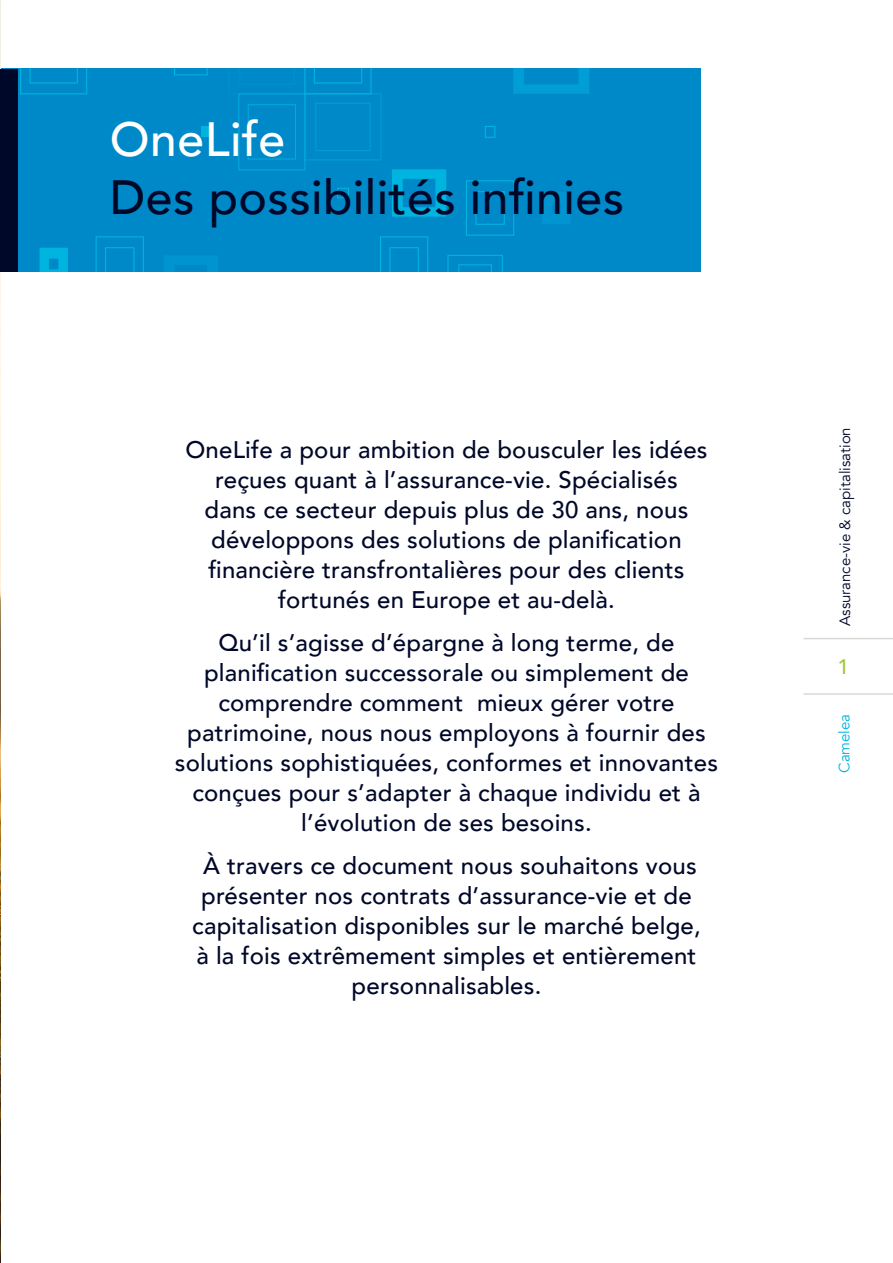
<style>
.page{position:relative;width:893px;height:1263px;background:#fff}
.page>*{position:absolute;margin:0;border:0;box-sizing:border-box;transform-origin:0 0}
.t1{font:500 48px/57.6px "Avenir";letter-spacing:.01em;color:#000829}
.Large_Body{font:500 24px/30px "Avenir";letter-spacing:.01em;color:#000829;text-align:center}
.t2{font:500 21px "Avenir";color:#9ecb3a}
.t3{font:15px "Avenir";color:#000829}
.t4{font:15px "Avenir";color:#00b4e0}
.s1{color:#fff}
</style>
<div class="page">
<hr style="left:804px;top:638px;width:89px;height:1px;background:#d8d9d7">
<hr style="left:804px;top:693px;width:89px;height:2px;background:#d8d9d7">
<div style="left:1px;top:69px;width:700px;height:203px;background:#0089c9"></div>
<svg style="left:174px;top:69px;width:34px;height:7px"></svg>
<svg style="left:20px;top:69px;width:67px;height:26px"></svg>
<svg style="left:513px;top:69px;width:76px;height:25px"></svg>
<div style="left:201px;top:126px;width:9px;height:11px;background:#00b4e0"></div>
<svg style="left:164px;top:256px;width:54px;height:16px"></svg>
<svg style="left:95px;top:236px;width:49px;height:36px"></svg>
<svg style="left:40px;top:248px;width:28px;height:24px"></svg>
<svg style="left:447px;top:255px;width:56px;height:17px"></svg>
<svg style="left:380px;top:236px;width:49px;height:36px"></svg>
<svg style="left:392px;top:169px;width:54px;height:48px"></svg>
<svg style="left:238px;top:69px;width:144px;height:101px"></svg>
<svg style="left:466px;top:180px;width:49px;height:56px"></svg>
<svg style="left:542px;top:192px;width:28px;height:32px"></svg>
<img style="left:0;top:0;width:1px;height:1263px">
<div style="left:0;top:69px;width:17px;height:202px;background:#000829"></div>
<p class="t1" style="left:110px;top:108px;width:516px"><span class="s1">OneLife<br></span>Des possibilités infinies</p>
<p class="Large_Body" style="left:185px;top:433px;width:524px">OneLife a pour ambition de bousculer les idées reçues quant à l’assurance-vie. Spécialisés<br>dans ce secteur depuis plus de 30 ans, nous développons des solutions de planification financière transfrontalières pour des clients fortunés en Europe et au-delà.</p>
<p class="Large_Body" style="left:175px;top:626px;width:544px">Qu’il s’agisse d’épargne à long terme, de planification successorale ou simplement de comprendre comment mieux gérer votre patrimoine, nous nous employons à fournir des solutions sophistiquées, conformes et innovantes conçues pour s’adapter à chaque individu et à l’évolution de ses besoins.</p>
<p class="Large_Body" style="left:192px;top:849px;width:510px">À travers ce document nous souhaitons vous présenter nos contrats d’assurance-vie et de capitalisation disponibles sur le marché belge, à la fois extrêmement simples et entièrement personnalisables.</p>
<p class="t3" style="left:836px;top:626px;width:200px;rotate:-90deg">Assurance-vie &amp; capitalisation</p>
<p class="t2" style="left:837px;top:648px;width:13px">1</p>
<p class="t4" style="left:835px;top:773px;width:61px;rotate:-90deg">Camelea</p>
</div>
